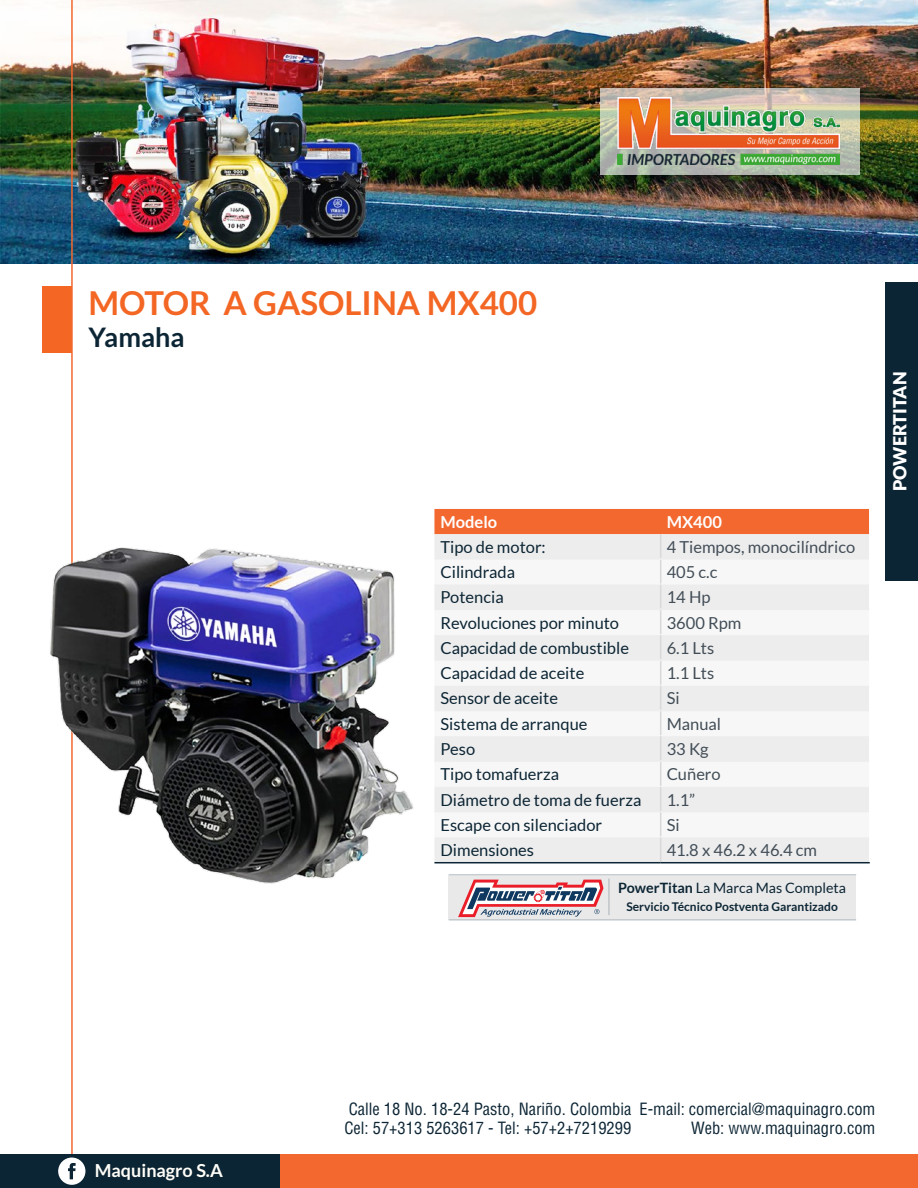
<style>
.page{position:relative;width:918px;height:1188px;background:#fff}
.page>*{position:absolute;margin:0;border:0;box-sizing:border-box;transform-origin:0 0}
.t1{font:700 33px "Lato";color:#f36623}
.t2{font:700 27px "Lato";color:#0c2534}
.t3{font:700 18px "Lato";color:#fffef8}
.t4{font:900 18px "Lato";color:#fff}
.t5{font:16.5px "Lato";color:#0c2534}
.t6{font:condensed 16.5px/19.5px "Helvetica LT Std";color:#0c2534;text-align:right}
.t7{font:16.5px "Lato";color:#424d57}
.t8{font:700 16.5px "Lato";color:#fff}
.t9{font:14.25px "Lato";color:#0c2534}
.t10{font:700 12px "Lato";color:#0c2534}
.s1{font-weight:700}
</style>
<div class="page">
<img style="left:0;top:0;width:918px;height:264px">
<div style="left:43px;top:286px;width:29px;height:67px;background:#f36623"></div>
<div style="left:885px;top:282px;width:33px;height:299px;background:#0c2534"></div>
<hr style="left:71px;top:0;width:2px;height:1188px;background:#f2682f">
<div style="left:0;top:1154px;width:918px;height:34px;background:#f2682f"></div>
<div style="left:0;top:1154px;width:280px;height:34px;background:#0c2534"></div>
<svg style="left:600px;top:89px;width:260px;height:86px;background:#b9bcac"></svg>
<img style="left:617px;top:98px;width:222px;height:66px">
<svg style="left:58px;top:1158px;width:27px;height:27px"></svg>
<svg style="left:434px;top:509px;width:435px;height:353px"></svg>
<hr style="left:434px;top:558px;width:227px;height:2px;background:#ededed">
<hr style="left:661px;top:558px;width:208px;height:2px;background:#ededed">
<hr style="left:434px;top:609px;width:227px;height:1px;background:#ededed">
<hr style="left:661px;top:609px;width:208px;height:1px;background:#ededed">
<hr style="left:434px;top:659px;width:227px;height:2px;background:#ededed">
<hr style="left:661px;top:659px;width:208px;height:2px;background:#ededed">
<hr style="left:434px;top:710px;width:227px;height:1px;background:#ededed">
<hr style="left:661px;top:710px;width:208px;height:1px;background:#ededed">
<hr style="left:434px;top:760px;width:227px;height:2px;background:#ededed">
<hr style="left:661px;top:760px;width:208px;height:2px;background:#ededed">
<hr style="left:434px;top:811px;width:227px;height:1px;background:#ededed">
<hr style="left:661px;top:811px;width:208px;height:1px;background:#ededed">
<hr style="left:434px;top:584px;width:227px;height:1px;background:#f7f7f7">
<hr style="left:661px;top:584px;width:208px;height:1px;background:#f7f7f7">
<hr style="left:434px;top:634px;width:227px;height:1px;background:#f7f7f7">
<hr style="left:661px;top:634px;width:208px;height:1px;background:#f7f7f7">
<hr style="left:434px;top:685px;width:227px;height:1px;background:#f7f7f7">
<hr style="left:661px;top:685px;width:208px;height:1px;background:#f7f7f7">
<hr style="left:434px;top:735px;width:227px;height:1px;background:#f7f7f7">
<hr style="left:661px;top:735px;width:208px;height:1px;background:#f7f7f7">
<hr style="left:434px;top:786px;width:227px;height:1px;background:#f7f7f7">
<hr style="left:661px;top:786px;width:208px;height:1px;background:#f7f7f7">
<hr style="left:434px;top:837px;width:227px;height:1px;background:#f7f7f7">
<hr style="left:661px;top:837px;width:208px;height:1px;background:#f7f7f7">
<hr style="left:434px;top:862px;width:227px;height:1px;background:#0c2534">
<hr style="left:661px;top:862px;width:209px;height:1px;background:#0c2534">
<hr style="left:449px;top:874px;width:407px;height:1px;background:#0c2534">
<div style="left:449px;top:875px;width:407px;height:45px;background:#e9e9e9"></div>
<hr style="left:449px;top:920px;width:407px;height:1px;background:#0c2534">
<hr style="left:609px;top:879px;width:1px;height:36px;background:#0c2534">
<svg style="left:458px;top:880px;width:145px;height:37px"></svg>
<img style="left:50px;top:535px;width:363px;height:362px">
<h1 class="t1" style="left:89px;top:284px;width:450px">MOTOR A GASOLINA MX400</h1>
<h2 class="t2" style="left:89px;top:322px;width:98px">Yamaha</h2>
<p class="t8" style="left:440px;top:513px;width:58px">Modelo</p>
<p class="t8" style="left:667px;top:513px;width:57px">MX400</p>
<p class="t5" style="left:440px;top:538px;width:107px">Tipo de motor:</p>
<p class="t7" style="left:667px;top:538px;width:190px">4 Tiempos, monocilíndrico</p>
<p class="t5" style="left:440px;top:563px;width:76px">Cilindrada</p>
<p class="t7" style="left:667px;top:563px;width:52px">405 c.c</p>
<p class="t5" style="left:440px;top:588px;width:65px">Potencia</p>
<p class="t7" style="left:667px;top:588px;width:45px">14 Hp</p>
<p class="t5" style="left:440px;top:613px;width:180px">Revoluciones por minuto</p>
<p class="t7" style="left:667px;top:613px;width:76px">3600 Rpm</p>
<p class="t5" style="left:440px;top:639px;width:190px">Capacidad de combustible</p>
<p class="t7" style="left:667px;top:639px;width:49px">6.1 Lts</p>
<p class="t5" style="left:440px;top:664px;width:145px">Capacidad de aceite</p>
<p class="t7" style="left:667px;top:664px;width:49px">1.1 Lts</p>
<p class="t5" style="left:440px;top:689px;width:119px">Sensor de aceite</p>
<p class="t7" style="left:667px;top:689px;width:14px">Si</p>
<p class="t5" style="left:440px;top:715px;width:149px">Sistema de arranque</p>
<p class="t7" style="left:667px;top:715px;width:56px">Manual</p>
<p class="t5" style="left:440px;top:740px;width:36px">Peso</p>
<p class="t7" style="left:667px;top:740px;width:43px">33 Kg</p>
<p class="t5" style="left:440px;top:765px;width:120px">Tipo tomafuerza</p>
<p class="t7" style="left:667px;top:765px;width:56px">Cuñero</p>
<p class="t5" style="left:440px;top:790px;width:202px">Diámetro de toma de fuerza</p>
<p class="t7" style="left:667px;top:790px;width:30px">1.1”</p>
<p class="t5" style="left:440px;top:816px;width:163px">Escape con silenciador</p>
<p class="t7" style="left:667px;top:816px;width:14px">Si</p>
<p class="t5" style="left:440px;top:841px;width:95px">Dimensiones</p>
<p class="t7" style="left:667px;top:841px;width:152px">41.8 x 46.2 x 46.4 cm</p>
<p class="t9" style="left:618px;top:880px;width:229px"><span class="s1">PowerTitan</span> La Marca Mas Completa</p>
<p class="t10" style="left:626px;top:900px;width:213px">Servicio Técnico Postventa Garantizado</p>
<p class="t4" style="left:889px;top:491px;width:121px;rotate:-90deg">POWERTITAN</p>
<p class="t3" style="left:95px;top:1160px;width:129px">Maquinagro S.A</p>
<p class="t6" style="left:344px;top:1099px;width:289px;text-align:left">Calle 18 No. 18-24 Pasto, Nariño. Colombia<br>Cel: 57+313 5263617 - Tel: +57+2+7219299</p>
<p class="t6" style="left:639px;top:1099px;width:237px">E-mail: comercial@maquinagro.com<br>Web: www.maquinagro.com</p>
</div>
